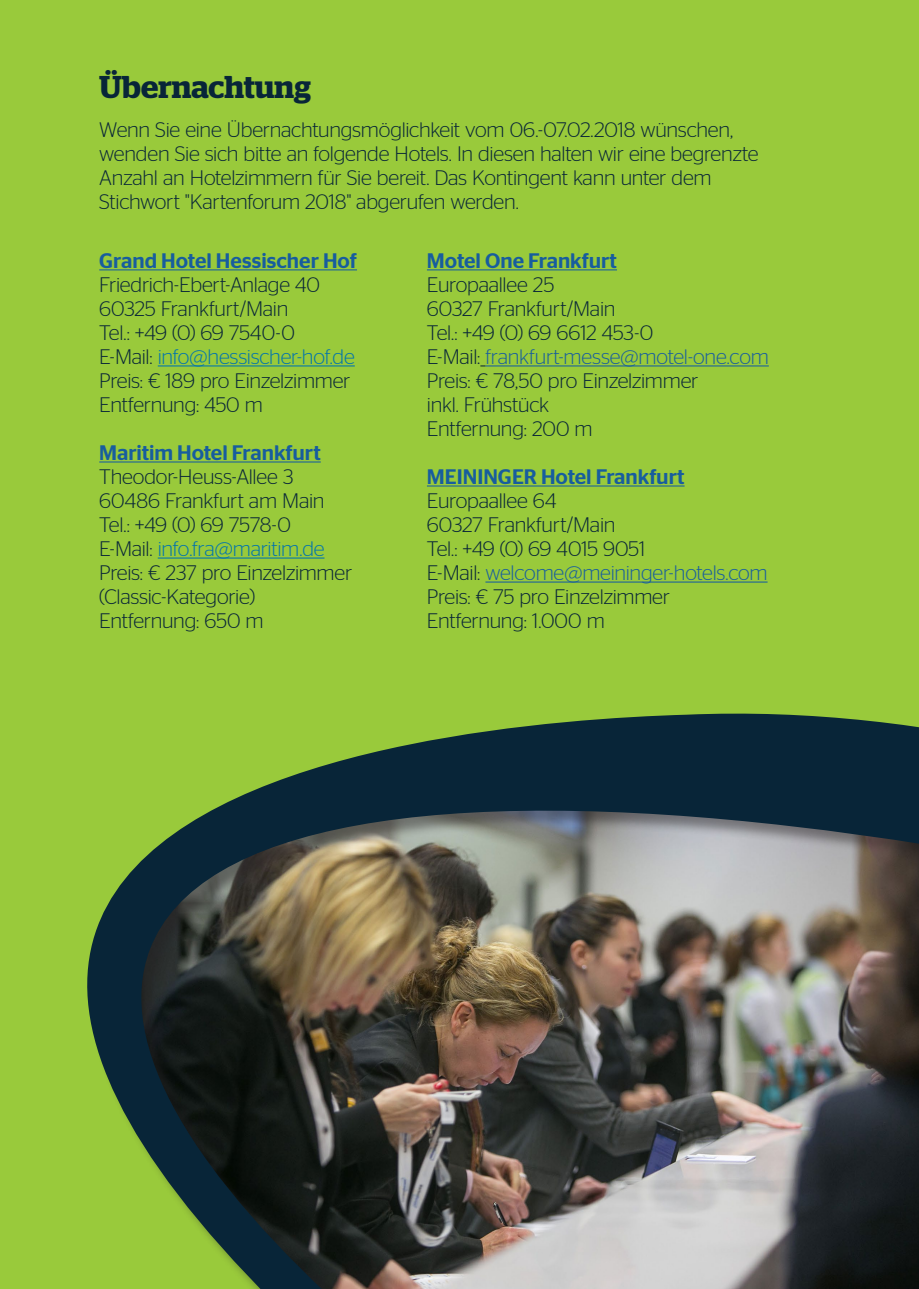
<style>
.page{position:relative;width:919px;height:1289px;background:#fff}
.page>*{position:absolute;margin:0;border:0;box-sizing:border-box;transform-origin:0 0}
.SMALL_TITLE_RIGHT{font:600 31.5px "Stag";color:#082538}
.BLUE_BODY_COPY{font:300 21px/24px "Stag Sans";letter-spacing:-.015em;color:#082538}
.BLUE_BODY_COPY-2{font:500 21px "Stag Sans";color:#175d9e}
.BLUE_BODY_COPY-3{font:300 21px "Stag Sans";letter-spacing:-.01em;color:#175d9e}
.BLUE_BODY_COPY-4{font:300 21px "Stag Sans";letter-spacing:-.015em;color:#0073ae}
.s1{color:#082538}
</style>
<div class="page">
<div style="left:0;top:0;width:918px;height:1288px;background:#99ca3b"></div>
<hr style="left:427px;top:269px;width:190px;height:1px;background:#175d9e">
<hr style="left:485px;top:365px;width:283px;height:1px;background:#175d9e">
<hr style="left:427px;top:485px;width:257px;height:1px;background:#175d9e">
<hr style="left:485px;top:581px;width:282px;height:1px;background:#175d9e">
<hr style="left:99px;top:269px;width:258px;height:1px;background:#175d9e">
<hr style="left:158px;top:365px;width:197px;height:1px;background:#0073ae">
<hr style="left:99px;top:461px;width:222px;height:1px;background:#175d9e">
<hr style="left:158px;top:557px;width:166px;height:1px;background:#0073ae">
<img style="left:87px;top:713px;width:831px;height:575px">
<p class="SMALL_TITLE_RIGHT" style="left:99px;top:68px;width:213px">Übernachtung</p>
<p class="BLUE_BODY_COPY" style="left:99px;top:117px;width:660px">Wenn Sie eine Übernachtungsmöglichkeit vom 06.-07.02.2018 wünschen, wenden Sie sich bitte an folgende Hotels. In diesen halten wir eine begrenzte Anzahl an Hotelzimmern für Sie bereit. Das Kontingent kann unter dem Stichwort "Kartenforum 2018" abgerufen werden.</p>
<p class="BLUE_BODY_COPY-2" style="left:99px;top:248px;width:259px">Grand Hotel Hessischer Hof</p>
<p class="BLUE_BODY_COPY" style="left:99px;top:272px;width:222px">Friedrich-Ebert-Anlage 40</p>
<p class="BLUE_BODY_COPY" style="left:99px;top:296px;width:191px">60325 Frankfurt/Main</p>
<p class="BLUE_BODY_COPY" style="left:99px;top:320px;width:197px">Tel.: +49 (0) 69 7540-0</p>
<p class="BLUE_BODY_COPY-4" style="left:99px;top:345px;width:257px"><span class="s1">E-Mail:</span> info@hessischer-hof.de</p>
<p class="BLUE_BODY_COPY" style="left:99px;top:368px;width:253px">Preis: € 189 pro Einzelzimmer</p>
<p class="BLUE_BODY_COPY" style="left:99px;top:392px;width:165px">Entfernung: 450 m</p>
<p class="BLUE_BODY_COPY-2" style="left:99px;top:440px;width:223px">Maritim Hotel Frankfurt</p>
<p class="BLUE_BODY_COPY" style="left:99px;top:464px;width:195px">Theodor-Heuss-Allee 3</p>
<p class="BLUE_BODY_COPY" style="left:99px;top:488px;width:227px">60486 Frankfurt am Main</p>
<p class="BLUE_BODY_COPY" style="left:99px;top:512px;width:193px">Tel.: +49 (0) 69 7578-0</p>
<p class="BLUE_BODY_COPY-4" style="left:99px;top:537px;width:227px"><span class="s1">E-Mail:</span> info.fra@maritim.de</p>
<p class="BLUE_BODY_COPY" style="left:99px;top:560px;width:254px">Preis: € 237 pro Einzelzimmer</p>
<p class="BLUE_BODY_COPY" style="left:99px;top:584px;width:157px">(Classic-Kategorie)</p>
<p class="BLUE_BODY_COPY" style="left:99px;top:608px;width:166px">Entfernung: 650 m</p>
<p class="BLUE_BODY_COPY-2" style="left:427px;top:248px;width:191px">Motel One Frankfurt</p>
<p class="BLUE_BODY_COPY" style="left:427px;top:272px;width:129px">Europaallee 25</p>
<p class="BLUE_BODY_COPY" style="left:427px;top:296px;width:190px">60327 Frankfurt/Main</p>
<p class="BLUE_BODY_COPY" style="left:427px;top:320px;width:228px">Tel.: +49 (0) 69 6612 453-0</p>
<p class="BLUE_BODY_COPY-3" style="left:427px;top:345px;width:343px"><span class="s1">E-Mail:</span> frankfurt-messe@motel-one.com</p>
<p class="BLUE_BODY_COPY" style="left:427px;top:368px;width:273px">Preis: € 78,50 pro Einzelzimmer inkl. Frühstück</p>
<p class="BLUE_BODY_COPY" style="left:427px;top:416px;width:167px">Entfernung: 200 m</p>
<p class="BLUE_BODY_COPY-2" style="left:427px;top:464px;width:259px">MEININGER Hotel Frankfurt</p>
<p class="BLUE_BODY_COPY" style="left:427px;top:488px;width:131px">Europaallee 64</p>
<p class="BLUE_BODY_COPY" style="left:427px;top:512px;width:190px">60327 Frankfurt/Main</p>
<p class="BLUE_BODY_COPY" style="left:427px;top:536px;width:220px">Tel.: +49 (0) 69 4015 9051</p>
<p class="BLUE_BODY_COPY-3" style="left:427px;top:561px;width:342px"><span class="s1">E-Mail:</span> welcome@meininger-hotels.com</p>
<p class="BLUE_BODY_COPY" style="left:427px;top:584px;width:244px">Preis: € 75 pro Einzelzimmer</p>
<p class="BLUE_BODY_COPY" style="left:427px;top:608px;width:179px">Entfernung: 1.000 m</p>
</div>
